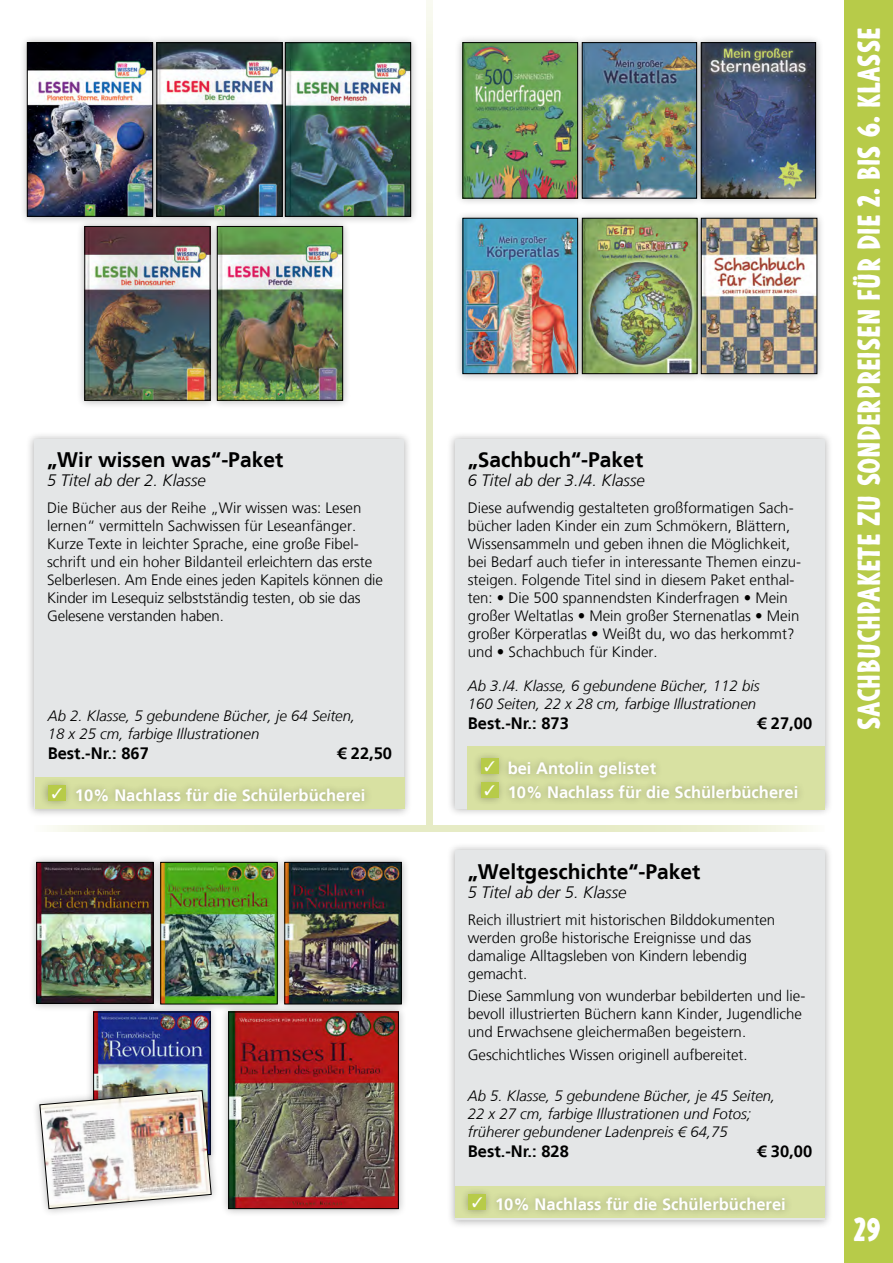
<style>
.page{position:relative;width:893px;height:1263px;background:#fff}
.page>*{position:absolute;margin:0;border:0;box-sizing:border-box;transform-origin:0 0}
.t1{font:900 31.5px "Argone";color:#fff}
.t2{font:900 30px "Argone";color:#fff}
.KS_Titel{font:700 21px "Frutiger LT";color:#000}
.KS_Zusätze{font:700 16.5px "Frutiger LT";color:#fff}
.KS_Titelzusatz{font:italic 300 16.5px "Frutiger LT";color:#000}
.KS_Bibliografie{font:700 16.5px "Frutiger LT";color:#000}
.KS_Best-Nr{font:700 16.5px "Frutiger LT";color:#000}
.KS_Fließtext{font:300 15px/18px "Frutiger LT";color:#000}
.KS_Bibliografie-2{font:italic 300 15px/18px "Frutiger LT";color:#000}
</style>
<div class="page">
<div style="left:844px;top:0;width:49px;height:1263px;background:#b7cb49"></div>
<div style="left:26px;top:431px;width:386px;height:386px;background:#000;opacity:.3"></div>
<div style="left:34px;top:439px;width:370px;height:370px;background:#e4e6e7"></div>
<div style="left:447px;top:431px;width:386px;height:386px;background:#000;opacity:.3"></div>
<div style="left:455px;top:439px;width:370px;height:370px;background:#e4e6e7"></div>
<div style="left:447px;top:842px;width:386px;height:386px;background:#000;opacity:.3"></div>
<div style="left:455px;top:850px;width:370px;height:370px;background:#e4e6e7"></div>
<svg style="left:426px;top:0;width:7px;height:825px;fill:#e6ebc6"></svg>
<svg style="left:49px;top:825px;width:310px;height:7px;fill:#e8edca"></svg>
<svg style="left:359px;top:825px;width:452px;height:7px;fill:#e6ebc6"></svg>
<div style="left:19px;top:34px;width:142px;height:191px;background:#000;opacity:.3"></div>
<img style="left:29px;top:45px;width:119px;height:169px">
<div style="left:27px;top:43px;width:126px;height:173px;border:1px solid #000"></div>
<div style="left:277px;top:34px;width:142px;height:191px;background:#000;opacity:.3"></div>
<img style="left:290px;top:45px;width:119px;height:169px">
<div style="left:285px;top:43px;width:126px;height:173px;border:1px solid #000"></div>
<div style="left:148px;top:34px;width:142px;height:191px;background:#000;opacity:.3"></div>
<img style="left:159px;top:45px;width:121px;height:169px">
<div style="left:157px;top:43px;width:125px;height:173px;border:1px solid #000"></div>
<div style="left:76px;top:218px;width:142px;height:191px;background:#000;opacity:.3"></div>
<img style="left:87px;top:228px;width:121px;height:170px">
<div style="left:209px;top:218px;width:142px;height:191px;background:#000;opacity:.3"></div>
<img style="left:219px;top:228px;width:122px;height:170px">
<div style="left:217px;top:226px;width:126px;height:174px;border:1px solid #000"></div>
<div style="left:35px;top:777px;width:370px;height:32px;background:#d8e1a2"></div>
<div style="left:39px;top:777px;width:334px;height:32px;background:#000;opacity:.3"></div>
<div style="left:48px;top:785px;width:18px;height:16px;background:#b7cb49"></div>
<div style="left:455px;top:1186px;width:370px;height:32px;background:#d8e1a2"></div>
<div style="left:460px;top:1186px;width:333px;height:32px;background:#000;opacity:.3"></div>
<div style="left:468px;top:1195px;width:18px;height:15px;background:#b7cb49"></div>
<div style="left:152px;top:854px;width:134px;height:158px;background:#000;opacity:.3"></div>
<img style="left:163px;top:864px;width:112px;height:138px">
<div style="left:161px;top:862px;width:116px;height:142px;border:1px solid #000"></div>
<div style="left:276px;top:854px;width:134px;height:158px;background:#000;opacity:.3"></div>
<img style="left:287px;top:864px;width:112px;height:138px">
<div style="left:285px;top:862px;width:116px;height:142px;border:1px solid #000"></div>
<div style="left:28px;top:854px;width:134px;height:157px;background:#000;opacity:.3"></div>
<img style="left:39px;top:864px;width:112px;height:137px">
<div style="left:37px;top:862px;width:116px;height:141px;border:1px solid #000"></div>
<div style="left:85px;top:1003px;width:134px;height:160px;background:#000;opacity:.3"></div>
<img style="left:95px;top:1014px;width:113px;height:69px">
<div style="left:220px;top:1003px;width:187px;height:214px;background:#000;opacity:.3"></div>
<img style="left:230px;top:1014px;width:167px;height:193px">
<div style="left:228px;top:1012px;width:171px;height:197px;border:1px solid #000"></div>
<div style="left:32px;top:1083px;width:187px;height:134px;background:#000;opacity:.3"></div>
<img style="left:40px;top:1090px;width:172px;height:119px">
<div style="left:454px;top:34px;width:132px;height:173px;background:#000;opacity:.3"></div>
<img style="left:465px;top:45px;width:109px;height:151px">
<div style="left:574px;top:34px;width:131px;height:173px;background:#000;opacity:.3"></div>
<img style="left:584px;top:45px;width:109px;height:151px">
<div style="left:582px;top:43px;width:115px;height:155px;border:1px solid #000"></div>
<div style="left:693px;top:34px;width:131px;height:173px;background:#000;opacity:.3"></div>
<img style="left:703px;top:45px;width:111px;height:151px">
<div style="left:701px;top:43px;width:115px;height:155px;border:1px solid #000"></div>
<div style="left:574px;top:210px;width:131px;height:172px;background:#000;opacity:.3"></div>
<img style="left:586px;top:220px;width:107px;height:152px">
<div style="left:582px;top:218px;width:115px;height:156px;border:1px solid #000"></div>
<div style="left:454px;top:210px;width:132px;height:172px;background:#000;opacity:.3"></div>
<img style="left:465px;top:220px;width:111px;height:152px">
<div style="left:463px;top:218px;width:115px;height:156px;border:1px solid #000"></div>
<div style="left:693px;top:210px;width:132px;height:172px;background:#000;opacity:.3"></div>
<img style="left:703px;top:220px;width:112px;height:152px">
<div style="left:701px;top:218px;width:116px;height:156px;border:1px solid #000"></div>
<div style="left:468px;top:746px;width:357px;height:64px;background:#d8e1a2"></div>
<div style="left:472px;top:750px;width:333px;height:56px;background:#000;opacity:.3"></div>
<div style="left:481px;top:759px;width:17px;height:15px;background:#b7cb49"></div>
<div style="left:481px;top:783px;width:17px;height:15px;background:#b7cb49"></div>
<p class="KS_Titel" style="left:47px;top:447px;width:238px">„Wir wissen was“-Paket</p>
<p class="KS_Titelzusatz" style="left:47px;top:471px;width:160px">5 Titel ab der 2. Klasse</p>
<p class="KS_Fließtext" style="left:47px;top:499px;width:316px">Die Bücher aus der Reihe „Wir wissen was: Lesen lernen“ vermitteln Sachwissen für Leseanfänger.</p>
<p class="KS_Fließtext" style="left:47px;top:535px;width:337px">Kurze Texte in leichter Sprache, eine große Fibel&shy;schrift und ein hoher Bildanteil erleichtern das erste Selberlesen. Am Ende eines jeden Kapitels können die Kinder im Lesequiz selbstständig testen, ob sie das Gelesene verstanden haben.</p>
<p class="KS_Bibliografie-2" style="left:48px;top:707px;width:309px">Ab 2. Klasse, 5 gebundene Bücher, je 64 Seiten,<br>18 x 25 cm, farbige Illustrationen</p>
<p class="KS_Bibliografie" style="left:48px;top:743px;width:103px">Best.-Nr.: 867</p>
<p class="KS_Bibliografie" style="left:337px;top:743px;width:57px">€ 22,50</p>
<p class="KS_Zusätze" style="left:75px;top:785px;width:292px">10% Nachlass für die Schülerbücherei</p>
<p class="KS_Titel" style="left:468px;top:447px;width:177px">„Sachbuch“-Paket</p>
<p class="KS_Titelzusatz" style="left:468px;top:471px;width:178px">6 Titel ab der 3./4. Klasse</p>
<p class="KS_Fließtext" style="left:468px;top:499px;width:335px">Diese aufwendig gestalteten großformatigen Sach&shy;bücher laden Kinder ein zum Schmökern, Blättern, Wissensammeln und geben ihnen die Möglichkeit, bei Bedarf auch tiefer in interessante Themen einzu&shy;steigen. Folgende Titel sind in diesem Paket enthal&shy;ten: • Die 500 spannendsten Kinderfragen • Mein großer Weltatlas • Mein großer Sternenatlas • Mein großer Körperatlas • Weißt du, wo das herkommt? und • Schachbuch für Kinder.</p>
<p class="KS_Bibliografie-2" style="left:468px;top:677px;width:293px">Ab 3./4. Klasse, 6 gebundene Bücher, 112 bis<br>160 Seiten, 22 x 28 cm, farbige Illustrationen</p>
<p class="KS_Bibliografie" style="left:468px;top:713px;width:103px">Best.-Nr.: 873</p>
<p class="KS_Bibliografie" style="left:757px;top:713px;width:57px">€ 27,00</p>
<p class="KS_Zusätze" style="left:508px;top:758px;width:150px">bei Antolin gelistet</p>
<p class="KS_Zusätze" style="left:508px;top:782px;width:292px">10% Nachlass für die Schülerbücherei</p>
<p class="KS_Titel" style="left:468px;top:859px;width:234px">„Weltgeschichte“-Paket</p>
<p class="KS_Titelzusatz" style="left:468px;top:883px;width:160px">5 Titel ab der 5. Klasse</p>
<p class="KS_Fließtext" style="left:468px;top:911px;width:309px">Reich illustriert mit historischen Bilddokumenten werden große historische Ereignisse und das damalige Alltagsleben von Kindern lebendig gemacht.</p>
<p class="KS_Fließtext" style="left:468px;top:987px;width:339px">Diese Sammlung von wunderbar bebilderten und lie&shy;bevoll illustrierten Büchern kann Kinder, Jugendliche und Erwachsene gleichermaßen begeistern.</p>
<p class="KS_Fließtext" style="left:468px;top:1045px;width:281px">Geschichtliches Wissen originell aufbereitet.</p>
<p class="KS_Bibliografie-2" style="left:468px;top:1087px;width:309px">Ab 5. Klasse, 5 gebundene Bücher, je 45 Seiten,<br>22 x 27 cm, farbige Illustrationen und Fotos;</p>
<p class="KS_Bibliografie-2" style="left:468px;top:1123px;width:262px">früherer gebundener Ladenpreis € 64,75</p>
<p class="KS_Best-Nr" style="left:468px;top:1142px;width:103px">Best.-Nr.: 828</p>
<p class="KS_Best-Nr" style="left:757px;top:1142px;width:57px">€ 30,00</p>
<p class="KS_Zusätze" style="left:495px;top:1194px;width:292px">10% Nachlass für die Schülerbücherei</p>
<p class="t2" style="left:851px;top:730px;width:704px;rotate:-90deg">Sachbuchpakete zu sonderpreisen für die 2. bis 6. Klasse</p>
<p class="t1" style="left:854px;top:1211px;width:29px">29</p>
</div>
